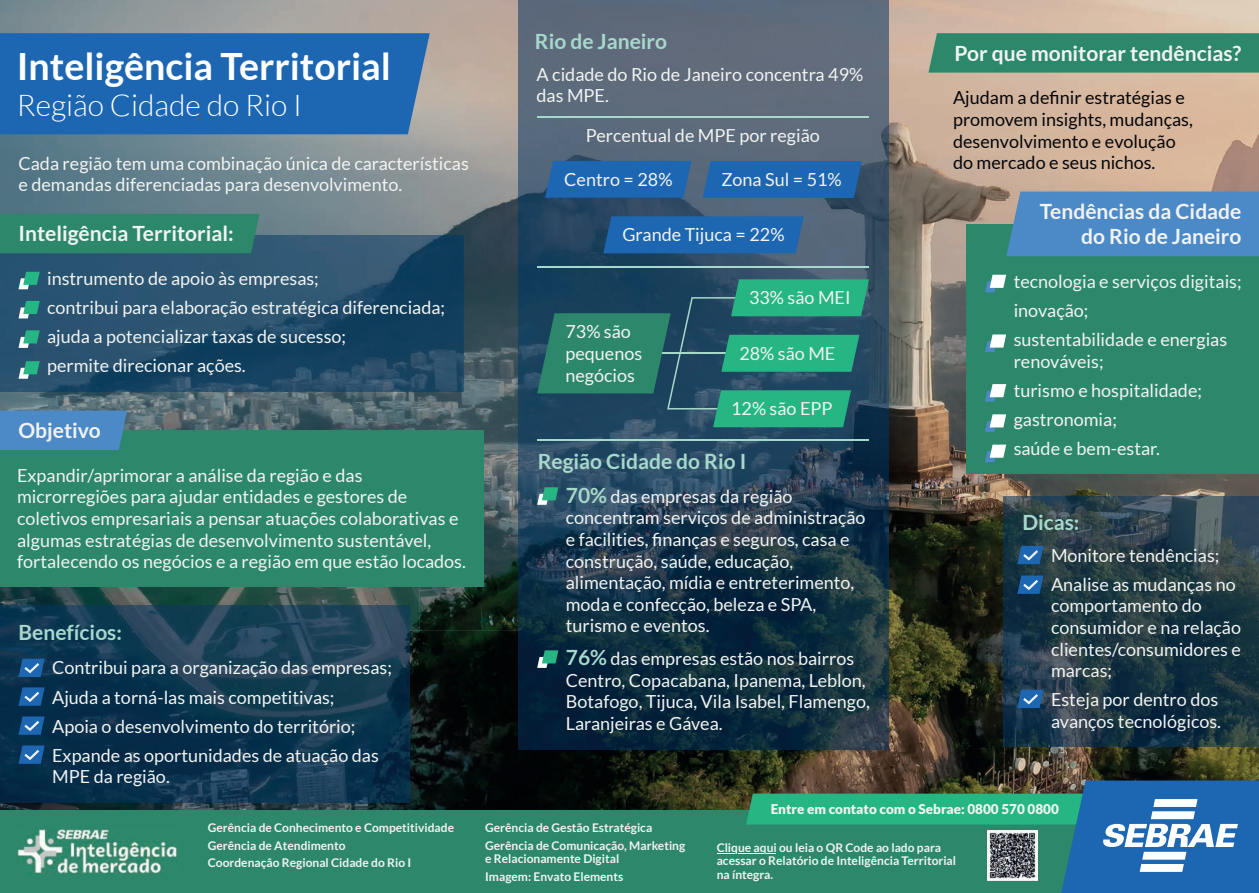
<style>
.page{position:relative;width:1259px;height:893px;background:#fff}
.page>*{position:absolute;margin:0;border:0;box-sizing:border-box;transform-origin:0 0}
.t1{font:700 37.5px "Lato";color:#fff}
.t2{font:300 30px "Lato";color:#fff}
.t3{font:700 21px/25.2px "Lato";color:#f1f3f2;text-align:right}
.t4{font:700 21px "Lato";color:#a6d9cb}
.t5{font:18px/21.6px "Lato";color:#f1f3f2}
.t6{font:18px/21.6px "Lato";color:#05060a}
.t7{font:900 13.5px "Lato";color:#f1f3f2}
.t8{font:700 12px/17.4px "Lato";color:#f1f3f2}
.s1{font-weight:700;font-size:21px;color:#a6d9cb}
</style>
<div class="page">
<img style="left:0;top:0;width:419px;height:157px">
<img style="left:419px;top:0;width:99px;height:630px">
<img style="left:888px;top:0;width:265px;height:52px">
<img style="left:1153px;top:0;width:105px;height:496px">
<img style="left:888px;top:52px;width:160px;height:473px">
<img style="left:1048px;top:73px;width:106px;height:423px">
<img style="left:0;top:157px;width:314px;height:78px">
<img style="left:0;top:392px;width:52px;height:418px">
<img style="left:52px;top:392px;width:210px;height:214px">
<img style="left:262px;top:392px;width:157px;height:238px">
<img style="left:888px;top:525px;width:115px;height:158px">
<img style="left:1206px;top:747px;width:52px;height:33px">
<img style="left:367px;top:630px;width:157px;height:180px">
<img style="left:839px;top:683px;width:209px;height:97px">
<img style="left:524px;top:749px;width:315px;height:61px">
<img style="left:1048px;top:747px;width:158px;height:33px">
<img style="left:52px;top:802px;width:315px;height:8px">
<img style="left:1003px;top:496px;width:255px;height:251px">
<svg style="left:1017px;top:546px;width:26px;height:18px"></svg>
<svg style="left:1017px;top:575px;width:26px;height:19px"></svg>
<svg style="left:1017px;top:690px;width:26px;height:18px"></svg>
<div style="left:966px;top:224px;width:292px;height:250px;background:#2d886b"></div>
<div style="left:1006px;top:192px;width:252px;height:64px;background:#4c89c7"></div>
<svg style="left:985px;top:275px;width:20px;height:17px"></svg>
<svg style="left:985px;top:334px;width:20px;height:18px"></svg>
<svg style="left:985px;top:384px;width:20px;height:18px"></svg>
<svg style="left:985px;top:414px;width:20px;height:18px"></svg>
<svg style="left:985px;top:445px;width:20px;height:17px"></svg>
<div style="left:928px;top:33px;width:330px;height:40px;background:#2d886b"></div>
<img style="left:518px;top:0;width:370px;height:749px">
<svg style="left:545px;top:161px;width:146px;height:37px;background:#1e65ae"></svg>
<div style="left:603px;top:216px;width:200px;height:37px;background:#1c66b2"></div>
<div style="left:702px;top:161px;width:159px;height:37px;background:#1c66b2"></div>
<svg style="left:537px;top:487px;width:21px;height:18px"></svg>
<svg style="left:537px;top:650px;width:21px;height:18px"></svg>
<svg style="left:537px;top:279px;width:331px;height:148px;background:#24736c"></svg>
<hr style="left:537px;top:266px;width:331px;height:1px;background:#a6d9cb">
<hr style="left:537px;top:116px;width:331px;height:2px;background:#a6d9cb">
<hr style="left:537px;top:439px;width:331px;height:2px;background:#a6d9cb">
<img style="left:0;top:606px;width:409px;height:196px">
<svg style="left:18px;top:659px;width:27px;height:18px"></svg>
<svg style="left:18px;top:687px;width:27px;height:19px"></svg>
<svg style="left:18px;top:716px;width:27px;height:19px"></svg>
<svg style="left:18px;top:745px;width:27px;height:19px"></svg>
<div style="left:0;top:430px;width:483px;height:157px;background:#2d886b"></div>
<div style="left:0;top:411px;width:127px;height:39px;background:#4c89c7"></div>
<img style="left:0;top:235px;width:463px;height:157px">
<svg style="left:18px;top:272px;width:22px;height:17px"></svg>
<svg style="left:18px;top:301px;width:22px;height:17px"></svg>
<svg style="left:18px;top:330px;width:22px;height:18px"></svg>
<svg style="left:18px;top:361px;width:22px;height:18px"></svg>
<div style="left:0;top:214px;width:259px;height:39px;background:#2d886b"></div>
<div style="left:0;top:810px;width:1258px;height:83px;background:#2d886b"></div>
<img style="left:17px;top:828px;width:162px;height:46px">
<div style="left:0;top:33px;width:429px;height:101px;background:#1c66b2"></div>
<svg style="left:716px;top:780px;width:542px;height:113px"></svg>
<img style="left:987px;top:831px;width:50px;height:50px">
<h1 class="t1" style="left:17px;top:44px;width:375px">Inteligência Territorial</h1>
<h2 class="t2" style="left:17px;top:89px;width:287px">Região Cidade do Rio I</h2>
<p class="t5" style="left:18px;top:152px;width:452px">Cada região tem uma combinação única de características e demandas diferenciadas para desenvolvimento.</p>
<p class="t3" style="left:18px;top:221px;width:216px">Inteligência Territorial:</p>
<p class="t5" style="left:47px;top:264px;width:399px;line-height:29.1px">instrumento de apoio às empresas;<br>contribui para elaboração estratégica diferenciada; ajuda a potencializar taxas de sucesso;<br>permite direcionar ações.</p>
<p class="t3" style="left:18px;top:417px;width:84px">Objetivo</p>
<p class="t5" style="left:17px;top:464px;width:450px">Expandir/aprimorar a análise da região e das microrregiões para ajudar entidades e gestores de coletivos empresariais a pensar atuações colaborativas e algumas estratégias de desenvolvimento sustentável, fortalecendo os negócios e a região em que estão locados.</p>
<p class="t4" style="left:18px;top:620px;width:105px">Benefícios:</p>
<p class="t5" style="left:52px;top:653px;width:341px;line-height:29.1px">Contribui para a organização das empresas; Ajuda a torná-las mais competitivas;<br>Apoia o desenvolvimento do território; Expande as oportunidades de atuação das</p>
<p class="t5" style="left:52px;top:766px;width:119px">MPE da região.</p>
<p class="t4" style="left:534px;top:29px;width:134px">Rio de Janeiro</p>
<p class="t5" style="left:536px;top:63px;width:328px">A cidade do Rio de Janeiro concentra 49% das MPE.</p>
<p class="t5" style="left:585px;top:125px;width:235px">Percentual de MPE por região</p>
<p class="t5" style="left:564px;top:169px;width:110px">Centro = 28%</p>
<p class="t5" style="left:721px;top:169px;width:122px">Zona Sul = 51%</p>
<p class="t5" style="left:622px;top:224px;width:163px">Grande Tijuca = 22%</p>
<p class="t5" style="left:565px;top:321px;width:78px">73% são pequenos negócios</p>
<p class="t5" style="left:748px;top:287px;width:103px">33% são MEI</p>
<p class="t5" style="left:739px;top:342px;width:97px">28% são ME</p>
<p class="t5" style="left:731px;top:398px;width:103px">12% são EPP</p>
<p class="t4" style="left:537px;top:449px;width:210px">Região Cidade do Rio I</p>
<p class="t5" style="left:565px;top:485px;width:301px"><span class="s1">70%</span> das empresas da região concentram serviços de administração e facilities, finanças e seguros, casa e construção, saúde, educação, alimentação, mídia e entreterimento, moda e confecção, beleza e SPA, turismo e eventos.</p>
<p class="t5" style="left:565px;top:648px;width:305px"><span class="s1">76%</span> das empresas estão nos bairros Centro, Copacabana, Ipanema, Leblon, Botafogo, Tijuca, Vila Isabel, Flamengo, Laranjeiras e Gávea.</p>
<p class="t3" style="left:954px;top:40px;width:288px">Por que monitorar tendências?</p>
<p class="t6" style="left:952px;top:87px;width:241px">Ajudam a definir estratégias e promovem insights, mudanças, desenvolvimento e evolução do mercado e seus nichos.</p>
<p class="t3" style="left:1039px;top:198px;width:203px">Tendências da Cidade do Rio de Janeiro</p>
<p class="t5" style="left:1013px;top:267px;width:229px;line-height:29.1px">tecnologia e serviços digitais; inovação;<br>sustentabilidade e energias</p>
<p class="t5" style="left:1013px;top:347px;width:190px;line-height:29.1px">renováveis;<br>turismo e hospitalidade; gastronomia;<br>saúde e bem-estar.</p>
<p class="t4" style="left:1022px;top:510px;width:59px">Dicas:</p>
<p class="t5" style="left:1050px;top:540px;width:186px;line-height:29.1px">Monitore tendências;<br>Analise as mudanças no</p>
<p class="t5" style="left:1050px;top:595px;width:191px">comportamento do consumidor e na relação clientes/consumidores e marcas;</p>
<p class="t5" style="left:1050px;top:689px;width:171px">Esteja por dentro dos avanços tecnológicos.</p>
<p class="t7" style="left:770px;top:801px;width:289px">Entre em contato com o Sebrae: 0800 570 0800</p>
<p class="t8" style="left:208px;top:819px;width:247px">Gerência de Conhecimento e Competitividade<br>Gerência de Atendimento<br>Coordenaçâo Regional Cidade do Rio I</p>
<p class="t8" style="left:485px;top:819px;width:201px">Gerência de Gestão Estratégica<br>Gerência de Comunicação, Marketing</p>
<p class="t8" style="left:485px;top:850px;width:140px">e Relacionamente Digital<br>Imagem: Envato Elements</p>
<p class="t8" style="left:716px;top:840px;width:241px;line-height:13.5px">Clique aqui ou leia o QR Code ao lado para acessar o Relatório de Inteligência Territorial na íntegra.</p>
</div>
